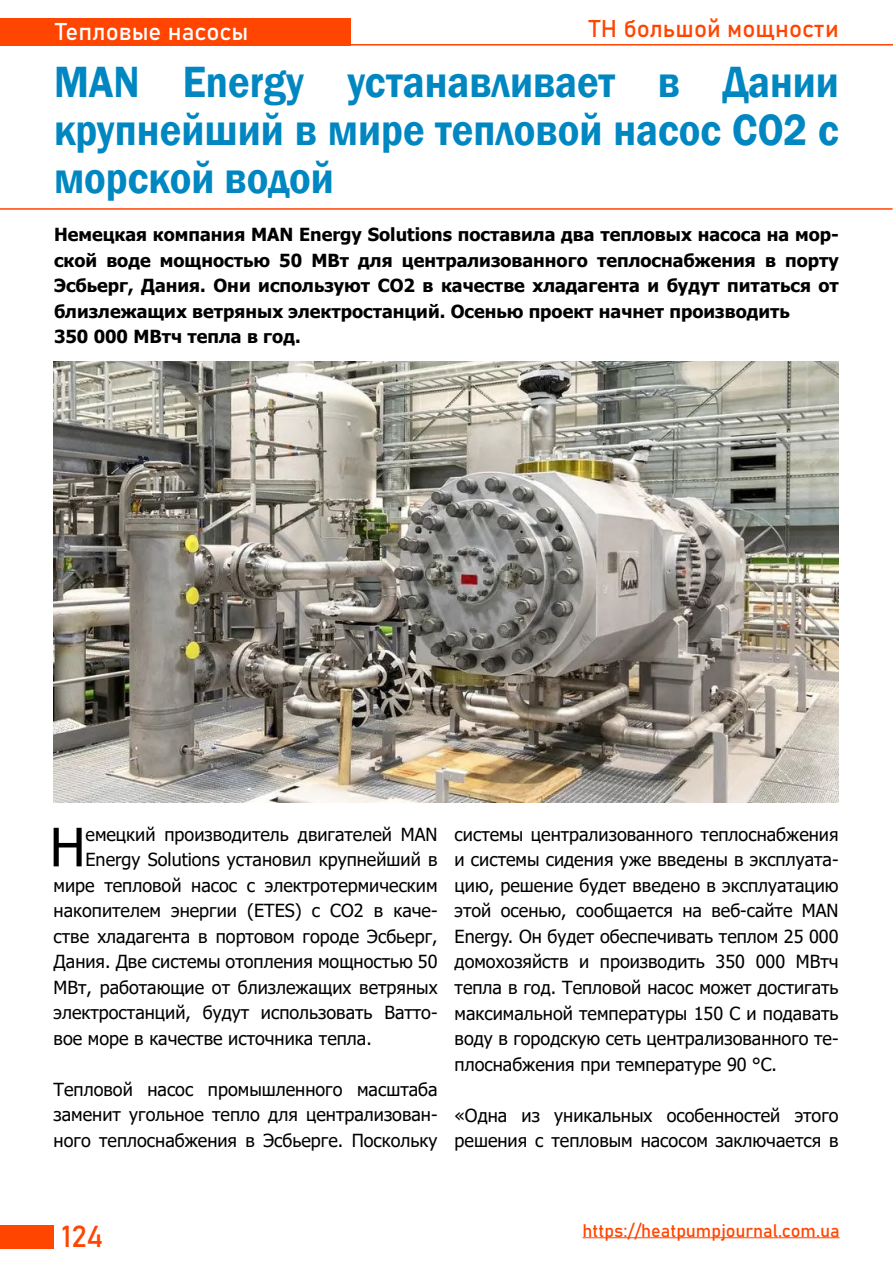
<style>
.page{position:relative;width:893px;height:1263px;background:#fff}
.page>*{position:absolute;margin:0;border:0;box-sizing:border-box;transform-origin:0 0}
.t1{font:53.1px "Tahoma";color:#000}
.t2{font:600 45px/48px "Franklin Gothic";color:#0087c1;text-align:justify;scale:.9 1}
.t3{font:30px "Bahnschrift";color:#ff4500}
.t4{font:24px "Bahnschrift";color:#ff4500}
.t5{font:24px "Bahnschrift";color:#fff}
.t6{font:18px/25.5px "Tahoma";color:#000;text-align:justify}
.t7{font:700 18px/25.5px "Tahoma";color:#000}
.t8{font:18px "Bahnschrift";color:#ff4500}
</style>
<div class="page">
<div style="left:0;top:1225px;width:54px;height:24px;background:#ff4500"></div>
<div style="left:0;top:18px;width:351px;height:27px;background:#ff4500"></div>
<hr style="left:347px;top:44px;width:546px;height:2px;background:#ff4500">
<hr style="left:583px;top:1237px;width:257px;height:1px;background:#ff4500">
<hr style="left:0;top:208px;width:893px;height:2px;background:#ff4500">
<img style="left:54px;top:361px;width:785px;height:442px">
<h3 class="t5" style="left:55px;top:13px;width:195px">Тепловые насосы</h3>
<h3 class="t4" style="left:589px;top:10px;width:252px">ТН большой мощности</h3>
<h2 class="t2" style="left:54px;top:58px;width:874px">MAN Energy устанавливает в Дании крупнейший в мире тепловой насос CO2 с морской водой</h2>
<p class="t7" style="left:54px;top:223px;width:786px">Немецкая компания MAN Energy Solutions поставила два тепловых насоса на мор&shy;ской воде мощностью 50 МВт для централизованного теплоснабжения в порту Эсбьерг, Дания. Они используют CO2 в качестве хладагента и будут питаться от близлежащих ветряных электростанций. Осенью проект начнет производить<br>350 000 МВтч тепла в год.</p>
<h1 class="t1" style="left:50px;top:811px;width:37px">Н</h1>
<p class="t6" style="left:86px;top:822px;width:354px">емецкий производитель двигателей MAN</p>
<p class="t6" style="left:86px;top:848px;width:354px">Energy Solutions установил крупнейший в</p>
<p class="t6" style="left:54px;top:873px;width:385px">мире тепловой насос с электротермическим</p>
<p class="t6" style="left:54px;top:899px;width:385px">накопителем энергии (ETES) с CO2 в каче-</p>
<p class="t6" style="left:54px;top:925px;width:385px">стве хладагента в портовом городе Эсбьерг,</p>
<p class="t6" style="left:54px;top:950px;width:385px">Дания. Две системы отопления мощностью 50</p>
<p class="t6" style="left:54px;top:976px;width:385px">МВт, работающие от близлежащих ветряных</p>
<p class="t6" style="left:54px;top:1001px;width:385px">электростанций, будут использовать Ватто-</p>
<p class="t6" style="left:54px;top:1027px;width:320px">вое море в качестве источника тепла.</p>
<p class="t6" style="left:54px;top:1078px;width:385px">Тепловой насос промышленного масштаба заменит угольное тепло для централизован&shy;ного теплоснабжения в Эсбьерге. Поскольку</p>
<p class="t6" style="left:455px;top:823px;width:385px">системы централизованного теплоснабжения и системы сидения уже введены в эксплуата&shy;цию, решение будет введено в эксплуатацию этой осенью, сообщается на веб-сайте MAN Energy. Он будет обеспечивать теплом 25 000 домохозяйств и производить 350 000 МВтч тепла в год. Тепловой насос может достигать максимальной температуры 150 C и подавать воду в городскую сеть централизованного те&shy;плоснабжения при температуре 90 °C.</p>
<p class="t6" style="left:455px;top:1103px;width:385px">«Одна из уникальных особенностей этого решения с тепловым насосом заключается в</p>
<h3 class="t3" style="left:62px;top:1213px;width:43px">124</h3>
<p class="t8" style="left:583px;top:1217px;width:259px">https://heatpumpjournal.com.ua</p>
</div>
